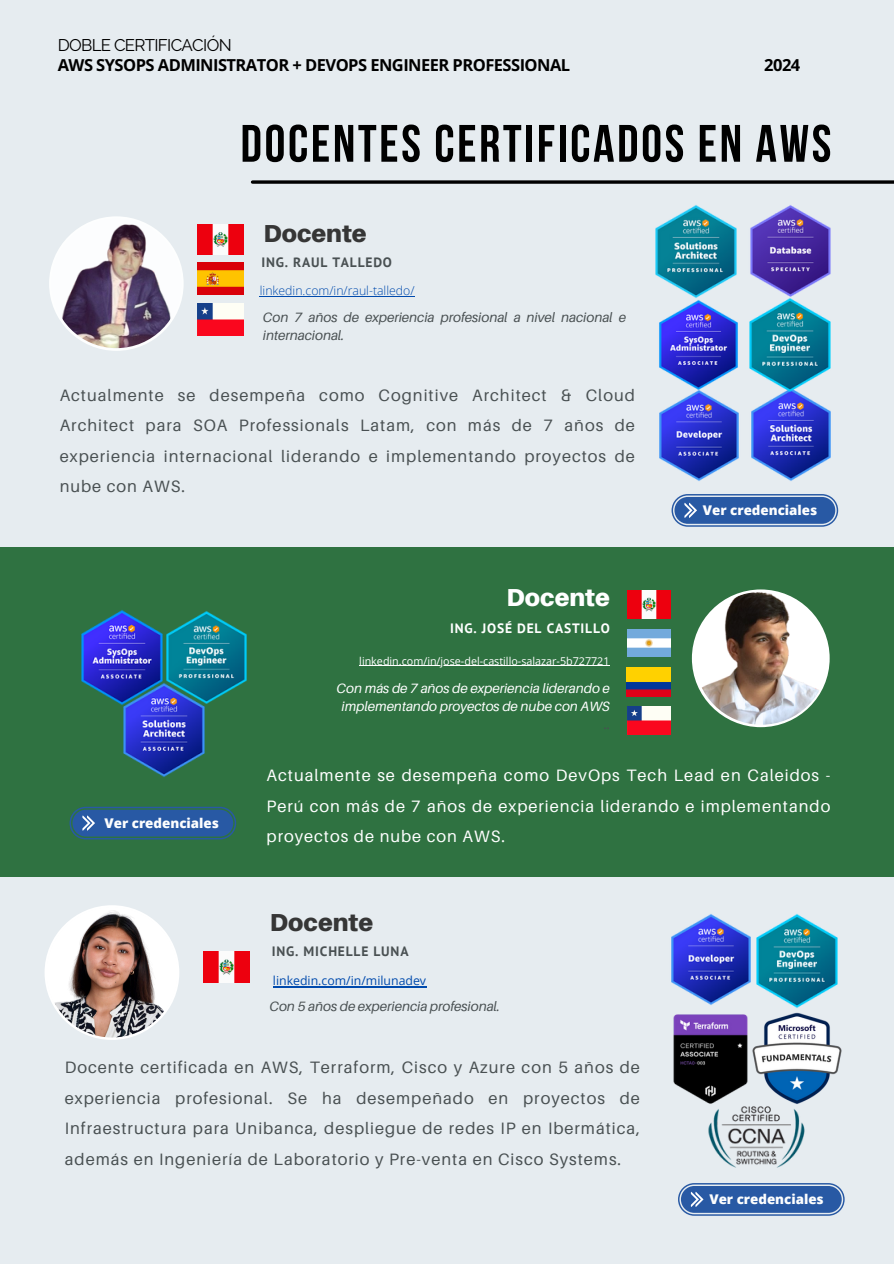
<style>
.page{position:relative;width:894px;height:1264px;background:#fff}
.page>*{position:absolute;margin:0;border:0;box-sizing:border-box;transform-origin:0 0}
.t1{font:700 52.5px "Bebas Neue";letter-spacing:.05em;color:#000}
.t2{font:900 24.6px "Aileron";color:#363636}
.t3{font:900 24.6px "Aileron";color:#fff}
.t4{font:16.8px "Raleway";letter-spacing:-.04em;color:#000}
.t5{font:16.5px/30.3px "Aileron";letter-spacing:.06em;color:#495052;text-align:justify}
.t6{font:16.5px/30.3px "Aileron";letter-spacing:.06em;color:#fff;text-align:justify}
.t7{font:700 16.5px "Open Sans";letter-spacing:-.03em;color:#000}
.t8{font:italic 13.5px/18.5px "Aileron";color:#495052}
.t9{font:italic 13.5px/18px "Aileron";color:#fff;text-align:center}
.t10{font:700 13.5px "PT Sans";letter-spacing:.06em;color:#495052}
.t11{font:700 13.5px "PT Sans";letter-spacing:.06em;color:#fff}
.t12{font:13.5px "Aileron";color:#495052}
.t13{font:800 13.35px "Open Sans";color:#fdfefe}
.t14{font:300 12.3px "Open Sans";color:#004aad}
.t15{font:12.3px "Open Sans";color:#004aad}
.t16{font:10.8px "Open Sans";color:#fff}
</style>
<div class="page">
<div style="left:0;top:0;width:893px;height:1263px;background:#e6ecf0"></div>
<svg style="left:252px;top:180px;width:641px;height:4px;background:#232425"></svg>
<svg style="left:49px;top:216px;width:134px;height:135px"></svg>
<img style="left:52px;top:219px;width:129px;height:129px;border-radius:50%">
<img style="left:659px;top:299px;width:79px;height:89px">
<img style="left:659px;top:388px;width:172px;height:93px">
<img style="left:197px;top:224px;width:46px;height:30px">
<img style="left:197px;top:263px;width:46px;height:31px">
<img style="left:197px;top:304px;width:46px;height:31px">
<img style="left:655px;top:205px;width:82px;height:93px">
<img style="left:742px;top:205px;width:89px;height:187px">
<hr style="left:260px;top:296px;width:154px;height:1px;background:#004aad">
<svg style="left:671px;top:494px;width:166px;height:32px;background:#446faf"></svg>
<div style="left:0;top:547px;width:893px;height:329px;background:#2f7241"></div>
<img style="left:627px;top:591px;width:43px;height:28px">
<img style="left:627px;top:629px;width:43px;height:27px">
<img style="left:626px;top:667px;width:44px;height:29px">
<img style="left:627px;top:706px;width:43px;height:29px">
<img style="left:81px;top:610px;width:79px;height:92px">
<img style="left:160px;top:611px;width:86px;height:91px">
<img style="left:117px;top:682px;width:94px;height:95px">
<svg style="left:69px;top:806px;width:167px;height:33px;background:#2b5f95"></svg>
<hr style="left:359px;top:665px;width:250px;height:1px;background:#fff">
<svg style="left:691px;top:589px;width:138px;height:138px"></svg>
<img style="left:694px;top:592px;width:133px;height:132px;border-radius:50%">
<img style="left:708px;top:1106px;width:97px;height:62px">
<img style="left:671px;top:914px;width:78px;height:91px">
<img style="left:203px;top:951px;width:47px;height:31px">
<img style="left:749px;top:914px;width:89px;height:94px">
<svg style="left:678px;top:1183px;width:166px;height:32px;background:#446faf"></svg>
<svg style="left:45px;top:905px;width:134px;height:134px"></svg>
<img style="left:673px;top:1014px;width:75px;height:90px">
<img style="left:752px;top:1012px;width:90px;height:92px">
<hr style="left:273px;top:986px;width:153px;height:1px;background:#004aad">
<p class="t4" style="left:58px;top:35px;width:175px">DOBLE CERTIFICACIÓN</p>
<p class="t7" style="left:58px;top:54px;width:514px">AWS SYSOPS ADMINISTRATOR + DEVOPS ENGINEER PROFESSIONAL</p>
<p class="t7" style="left:764px;top:54px;width:38px">2024</p>
<p class="t1" style="left:240px;top:122px;width:592px">DOCENTES CERTIFICADOS EN AWS</p>
<p class="t2" style="left:263px;top:218px;width:105px">Docente</p>
<p class="t10" style="left:261px;top:253px;width:132px">ING. RAUL TALLEDO</p>
<p class="t14" style="left:260px;top:282px;width:156px">linkedin.com/in/raul-talledo/</p>
<h5 class="t8" style="left:263px;top:308px;width:364px">Con 7 años de experiencia profesional a nivel nacional e internacional.</h5>
<p class="t5" style="left:60px;top:380px;width:576px">Actualmente se desempeña como Cognitive Architect &amp; Cloud Architect para SOA Professionals Latam, con más de 7 años de experiencia internacional liderando e implementando proyectos de nube con AWS.</p>
<p class="t3" style="left:506px;top:581px;width:105px">Docente</p>
<h2 class="t11" style="left:450px;top:619px;width:161px">ING. JOSÉ DEL CASTILLO</h2>
<p class="t16" style="left:359px;top:653px;width:252px">linkedin.com/in/jose-del-castillo-salazar-5b727721</p>
<h6 class="t9" style="left:336px;top:679px;width:275px">Con más de 7 años de experiencia liderando e implementando proyectos de nube con AWS</h6>
<p class="t12" style="left:603px;top:716px;width:7px">..</p>
<p class="t13" style="left:702px;top:500px;width:116px">Ver credenciales</p>
<p class="t13" style="left:104px;top:813px;width:116px">Ver credenciales</p>
<p class="t6" style="left:266px;top:760px;width:565px">Actualmente se desempeña como DevOps Tech Lead en Caleidos - Perú con más de 7 años de experiencia liderando e implementando proyectos de nube con AWS.</p>
<h2 class="t2" style="left:270px;top:907px;width:105px">Docente</h2>
<p class="t10" style="left:272px;top:942px;width:138px">ING. MICHELLE LUNA</p>
<p class="t15" style="left:273px;top:971px;width:155px">linkedin.com/in/milunadev</p>
<p class="t8" style="left:269px;top:996px;width:232px">Con 5 años de experiencia profesional.</p>
<h6 class="t5" style="left:65px;top:1052px;width:576px">Docente certificada en AWS, Terraform, Cisco y Azure con 5 años de experiencia profesional. Se ha desempeñado en proyectos de Infraestructura para Unibanca, despliegue de redes IP en Ibermática, además en Ingeniería de Laboratorio y Pre-venta en Cisco Systems.</h6>
<p class="t13" style="left:709px;top:1189px;width:116px">Ver credenciales</p>
</div>
